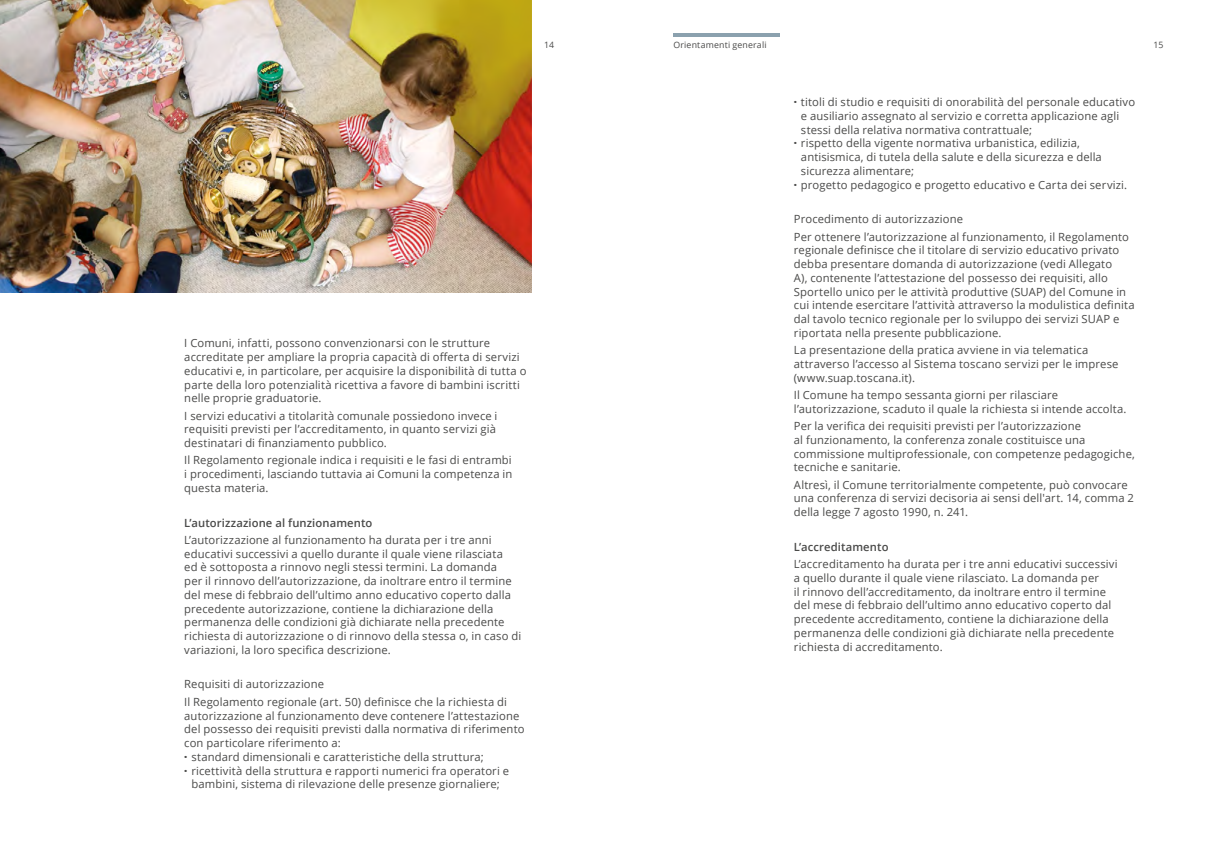
<style>
.page{position:relative;width:1205px;height:851px;background:#fff}
.page>*{position:absolute;margin:0;border:0;box-sizing:border-box;transform-origin:0 0}
.t1{font:11.25px/13.8px "Open Sans";letter-spacing:.01em;color:#4a4a49}
.t2{font:600 11.25px "Open Sans";letter-spacing:.01em;color:#4a4a49}
.t3{font:8.75px "Open Sans";letter-spacing:.02em;color:#4a4a49}
.s1{font-weight:800}
</style>
<div class="page">
<hr style="left:673px;top:34px;width:107px;height:3px;background:#8ba1ae">
<img style="left:0;top:0;width:531px;height:292px">
<p class="t3" style="left:544px;top:39px;width:12px">14</p>
<p class="t3" style="left:673px;top:39px;width:95px">Orientamenti generali</p>
<p class="t3" style="left:1153px;top:39px;width:12px">15</p>
<p class="t1" style="left:184px;top:336px;width:344px">I Comuni, infatti, possono convenzionarsi con le strutture accreditate per ampliare la propria capacità di offerta di servizi educativi e, in particolare, per acquisire la disponibilità di tutta o parte della loro potenzialità ricettiva a favore di bambini iscritti nelle proprie graduatorie.</p>
<p class="t1" style="left:184px;top:408px;width:315px">I servizi educativi a titolarità comunale possiedono invece i requisiti previsti per l’accreditamento, in quanto servizi già destinatari di finanziamento pubblico.</p>
<p class="t1" style="left:184px;top:453px;width:330px;text-align:justify">Il Regolamento regionale indica i requisiti e le fasi di entrambi i procedimenti, lasciando tuttavia ai Comuni la competenza in questa materia.</p>
<p class="t2" style="left:184px;top:514px;width:190px">L’autorizzazione al funzionamento</p>
<p class="t1" style="left:184px;top:532px;width:338px">L’autorizzazione al funzionamento ha durata per i tre anni educativi successivi a quello durante il quale viene rilasciata<br>ed è sottoposta a rinnovo negli stessi termini. La domanda<br>per il rinnovo dell’autorizzazione, da inoltrare entro il termine del mese di febbraio dell’ultimo anno educativo coperto dalla precedente autorizzazione, contiene la dichiarazione della permanenza delle condizioni già dichiarate nella precedente richiesta di autorizzazione o di rinnovo della stessa o, in caso di variazioni, la loro specifica descrizione.</p>
<p class="t1" style="left:184px;top:675px;width:324px;line-height:17.2px">Requisiti di autorizzazione<br>Il Regolamento regionale (art. 50) definisce che la richiesta di</p>
<p class="t1" style="left:184px;top:708px;width:337px">autorizzazione al funzionamento deve contenere l’attestazione</p>
<p class="t1" style="left:184px;top:722px;width:342px">del possesso dei requisiti previsti dalla normativa di riferimento</p>
<p class="t1" style="left:184px;top:735px;width:158px">con particolare riferimento a:</p>
<p class="t1" style="left:184px;top:749px;width:301px"><span class="s1">·</span> standard dimensionali e caratteristiche della struttura;</p>
<p class="t1" style="left:184px;top:763px;width:326px"><span class="s1">·</span> ricettività della struttura e rapporti numerici fra operatori e</p>
<p class="t1" style="left:191px;top:777px;width:310px">bambini, sistema di rilevazione delle presenze giornaliere;</p>
<p class="t1" style="left:794px;top:95px;width:343px"><span class="s1">·</span> titoli di studio e requisiti di onorabilità del personale educativo</p>
<p class="t1" style="left:801px;top:108px;width:320px">e ausiliario assegnato al servizio e corretta applicazione agli</p>
<p class="t1" style="left:801px;top:122px;width:233px">stessi della relativa normativa contrattuale;</p>
<p class="t1" style="left:794px;top:136px;width:287px"><span class="s1">·</span> rispetto della vigente normativa urbanistica, edilizia,</p>
<p class="t1" style="left:801px;top:150px;width:302px">antisismica, di tutela della salute e della sicurezza e della</p>
<p class="t1" style="left:801px;top:163px;width:115px">sicurezza alimentare;</p>
<p class="t1" style="left:794px;top:177px;width:335px"><span class="s1">·</span> progetto pedagogico e progetto educativo e Carta dei servizi.</p>
<p class="t1" style="left:794px;top:210px;width:337px;line-height:17.2px">Procedimento di autorizzazione<br>Per ottenere l’autorizzazione al funzionamento, il Regolamento</p>
<p class="t1" style="left:794px;top:243px;width:342px">regionale definisce che il titolare di servizio educativo privato debba presentare domanda di autorizzazione (vedi Allegato<br>A), contenente l’attestazione del possesso dei requisiti, allo Sportello unico per le attività produttive (SUAP) del Comune in cui intende esercitare l’attività attraverso la modulistica definita dal tavolo tecnico regionale per lo sviluppo dei servizi SUAP e riportata nella presente pubblicazione.</p>
<p class="t1" style="left:794px;top:343px;width:326px">La presentazione della pratica avviene in via telematica attraverso l’accesso al Sistema toscano servizi per le imprese (www.suap.toscana.it).</p>
<p class="t1" style="left:794px;top:387px;width:334px">Il Comune ha tempo sessanta giorni per rilasciare l’autorizzazione, scaduto il quale la richiesta si intende accolta.</p>
<p class="t1" style="left:794px;top:418px;width:342px">Per la verifica dei requisiti previsti per l’autorizzazione<br>al funzionamento, la conferenza zonale costituisce una commissione multiprofessionale, con competenze pedagogiche, tecniche e sanitarie.</p>
<p class="t1" style="left:794px;top:477px;width:342px">Altresì, il Comune territorialmente competente, può convocare una conferenza di servizi decisoria ai sensi dell'art. 14, comma 2 della legge 7 agosto 1990, n. 241.</p>
<p class="t2" style="left:794px;top:538px;width:96px">L’accreditamento</p>
<p class="t1" style="left:794px;top:556px;width:325px">L’accreditamento ha durata per i tre anni educativi successivi a quello durante il quale viene rilasciato. La domanda per<br>il rinnovo dell’accreditamento, da inoltrare entro il termine del mese di febbraio dell’ultimo anno educativo coperto dal precedente accreditamento, contiene la dichiarazione della permanenza delle condizioni già dichiarate nella precedente richiesta di accreditamento.</p>
</div>
